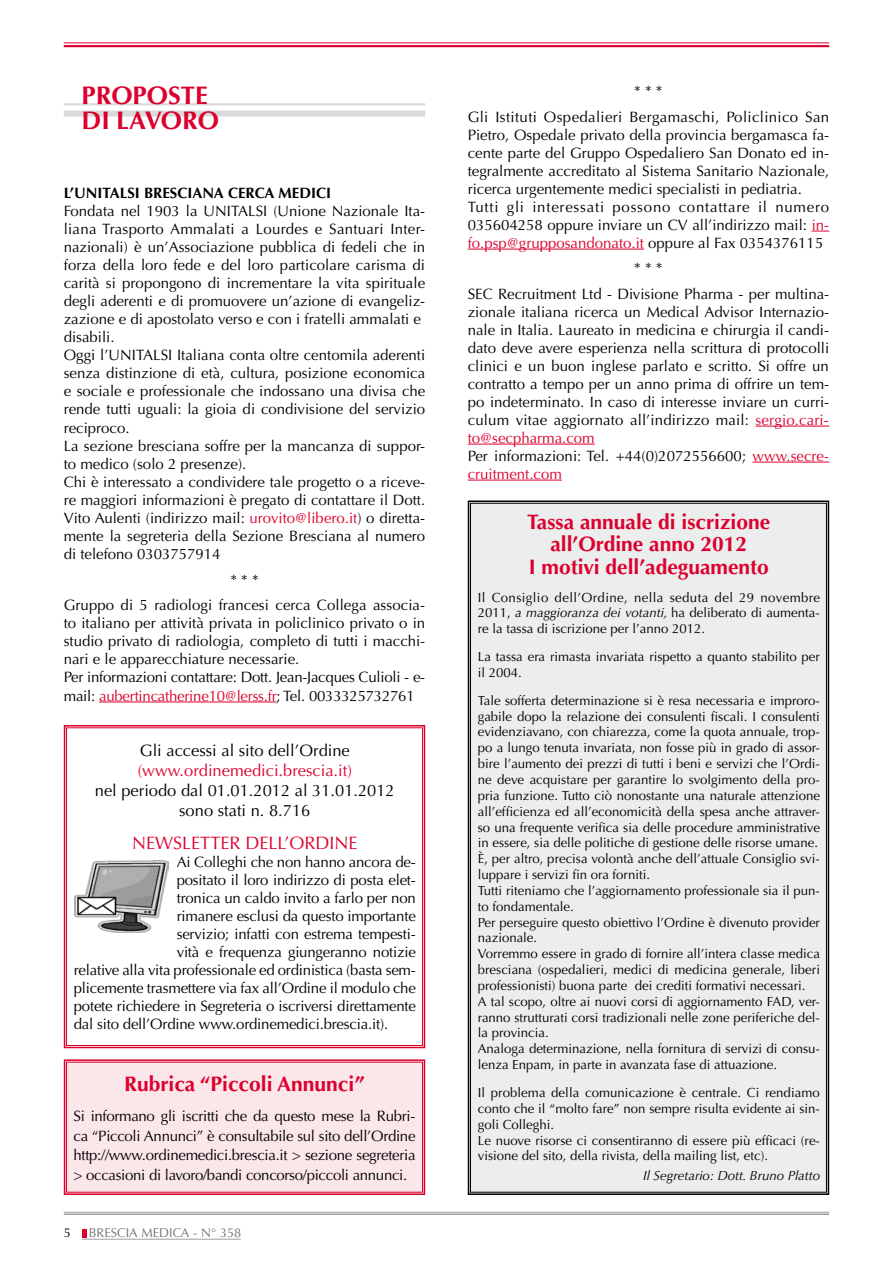
<style>
.page{position:relative;width:893px;height:1263px;background:#fff}
.page>*{position:absolute;margin:0;border:0;box-sizing:border-box;transform-origin:0 0}
.t1{font:700 25.5px/25.5px "Optima LT Std";color:#dc002e}
.t2{font:700 21px/22.5px "Optima LT Std";color:#dc002e;text-align:center}
.t3{font:18px "Optima LT Std";color:#dc002e}
.t4{font:16.5px/19.8px "Optima LT Std";color:#000;text-align:center}
.t5{font:16.5px "Optima LT Std";color:#dc002e}
.t6{font:15px/18px "Optima LT Std";color:#000}
.t7{font:15px/25.5px "Optima LT Std";letter-spacing:.025em;color:#000;text-align:center}
.t8{font:700 15px "Optima LT Std";color:#000}
.t9{font:13.2px/15.9px "Optima LT Std";color:#000}
.t10{font:italic 13.2px "Optima LT Std";color:#000}
.t11{font:12.75px "Optima LT Std";color:#707172}
.t12{font:12.75px "Optima LT Std";color:#000}
.s1{color:#dc002e}
.s2{font-style:italic}
</style>
<div class="page">
<div style="left:82px;top:1229px;width:5px;height:8px;background:#dc002e"></div>
<hr style="left:64px;top:1212px;width:765px;height:1px;background:#9c9e9f">
<hr style="left:64px;top:1213px;width:765px;height:2px;background:#9c9e9f">
<hr style="left:82px;top:1239px;width:159px;height:1px;background:#9c9e9f">
<hr style="left:64px;top:45px;width:765px;height:2px;background:#dc002e">
<hr style="left:64px;top:43px;width:765px;height:1px;background:#dc002e">
<div style="left:64px;top:111px;width:361px;height:6px;background:#d9dadb"></div>
<hr style="left:64px;top:103px;width:361px;height:2px;background:#d9dadb">
<hr style="left:99px;top:702px;width:178px;height:1px;background:#dc002e">
<svg style="left:812px;top:231px;width:17px;height:1px"></svg>
<hr style="left:468px;top:249px;width:176px;height:1px;background:#dc002e">
<hr style="left:756px;top:426px;width:73px;height:1px;background:#dc002e">
<hr style="left:468px;top:444px;width:127px;height:1px;background:#dc002e">
<hr style="left:752px;top:462px;width:77px;height:1px;background:#dc002e">
<hr style="left:468px;top:480px;width:94px;height:1px;background:#dc002e">
<svg style="left:63px;top:1059px;width:363px;height:136px;background:#f9dbe1"></svg>
<svg style="left:63px;top:725px;width:363px;height:324px"></svg>
<div style="left:66px;top:727px;width:357px;height:319px;border:1px solid #dc002e"></div>
<div style="left:467px;top:500px;width:363px;height:695px;background:#eceded"></div>
<img style="left:75px;top:860px;width:93px;height:72px">
<h1 class="t1" style="left:82px;top:83px;width:139px">PROPOSTE<br>DI LAVORO</h1>
<p class="t8" style="left:64px;top:184px;width:269px">L’UNITALSI BRESCIANA CERCA MEDICI</p>
<p class="t6" style="left:64px;top:202px;width:363px">Fondata nel 1903 la UNITALSI (Unione Nazionale Ita&shy;liana Trasporto Ammalati a Lourdes e Santuari Inter&shy;nazionali) è un’Associazione pubblica di fedeli che in forza della loro fede e del loro particolare carisma di carità si propongono di incrementare la vita spirituale degli aderenti e di promuovere un’azione di evangeliz&shy;zazione e di apostolato verso e con i fratelli ammalati e disabili.<br>Oggi l’UNITALSI Italiana conta oltre centomila aderenti senza distinzione di età, cultura, posizione economica e sociale e professionale che indossano una divisa che rende tutti uguali: la gioia di condivisione del servizio reciproco.<br>La sezione bresciana soffre per la mancanza di suppor&shy;to medico (solo 2 presenze).<br>Chi è interessato a condividere tale progetto o a riceve&shy;re maggiori informazioni è pregato di contattare il Dott.<br>Vito Aulenti (indirizzo mail: <span class="s1">urovito@libero.it</span>) o diretta&shy;mente la segreteria della Sezione Bresciana al numero di telefono 0303757914</p>
<p class="t6" style="left:64px;top:567px;width:363px;line-height:25.7px;text-align:center">* * *<br>Gruppo di 5 radiologi francesi cerca Collega associa-</p>
<p class="t6" style="left:64px;top:614px;width:363px">to italiano per attività privata in policlinico privato o in studio privato di radiologia, completo di tutti i macchi&shy;nari e le apparecchiature necessarie.<br>Per informazioni contattare: Dott. Jean-Jacques Culioli - e&shy;mail: <span class="s1">aubertincatherine10@lerss.fr</span>; Tel. 0033325732761</p>
<p class="t4" style="left:140px;top:741px;width:211px">Gli accessi al sito dell’Ordine</p>
<p class="t5" style="left:138px;top:761px;width:216px">(www.ordinemedici.brescia.it)</p>
<p class="t4" style="left:95px;top:781px;width:301px">nel periodo dal 01.01.2012 al 31.01.2012 sono stati n. 8.716</p>
<p class="t3" style="left:132px;top:833px;width:227px">NEWSLETTER DELL’ORDINE</p>
<p class="t6" style="left:177px;top:853px;width:241px">Ai Colleghi che non hanno ancora de-</p>
<p class="t6" style="left:177px;top:871px;width:241px">positato il loro indirizzo di posta elet-</p>
<p class="t6" style="left:177px;top:889px;width:241px">tronica un caldo invito a farlo per non</p>
<p class="t6" style="left:177px;top:907px;width:241px">rimanere esclusi da questo importante</p>
<p class="t6" style="left:177px;top:925px;width:241px">servizio; infatti con estrema tempesti-</p>
<p class="t6" style="left:177px;top:943px;width:241px">vità e frequenza giungeranno notizie</p>
<p class="t6" style="left:74px;top:961px;width:344px">relative alla vita professionale ed ordinistica (basta sem-</p>
<p class="t6" style="left:74px;top:979px;width:344px">plicemente trasmettere via fax all’Ordine il modulo che</p>
<p class="t6" style="left:74px;top:997px;width:344px">potete richiedere in Segreteria o iscriversi direttamente</p>
<p class="t6" style="left:74px;top:1015px;width:316px">dal sito dell’Ordine www.ordinemedici.brescia.it).</p>
<h2 class="t2" style="left:124px;top:1073px;width:242px">Rubrica “Piccoli Annunci”</h2>
<p class="t6" style="left:73px;top:1107px;width:344px;line-height:19.5px;text-align:justify">Si informano gli iscritti che da questo mese la Rubri&shy;ca “Piccoli Annunci” è consultabile sul sito dell’Ordine http://www.ordinemedici.brescia.it &gt; sezione segreteria &gt; occasioni di lavoro/bandi concorso/piccoli annunci.</p>
<p class="t12" style="left:64px;top:1226px;width:9px">5</p>
<p class="t11" style="left:89px;top:1226px;width:154px">BRESCIA MEDICA - N° 358</p>
<p class="t7" style="left:468px;top:78px;width:363px">* * *<br>Gli Istituti Ospedalieri Bergamaschi, Policlinico San</p>
<p class="t6" style="left:468px;top:126px;width:363px">Pietro, Ospedale privato della provincia bergamasca fa&shy;cente parte del Gruppo Ospedaliero San Donato ed in&shy;tegralmente accreditato al Sistema Sanitario Nazionale, ricerca urgentemente medici specialisti in pediatria.<br>Tutti gli interessati possono contattare il numero 035604258 oppure inviare un CV all’indirizzo mail: <span class="s1">in&shy;fo.psp@grupposandonato.it</span> oppure al Fax 0354376115</p>
<p class="t6" style="left:468px;top:255px;width:363px;line-height:25.5px;text-align:center">* * *<br>SEC Recruitment Ltd - Divisione Pharma - per multina-</p>
<p class="t6" style="left:468px;top:303px;width:363px">zionale italiana ricerca un Medical Advisor Internazio&shy;nale in Italia. Laureato in medicina e chirurgia il candi&shy;dato deve avere esperienza nella scrittura di protocolli clinici e un buon inglese parlato e scritto. Si offre un contratto a tempo per un anno prima di offrire un tem&shy;po indeterminato. In caso di interesse inviare un curri&shy;culum vitae aggiornato all’indirizzo mail: <span class="s1">sergio.cari&shy;to@secpharma.com<br></span>Per informazioni: Tel. +44(0)2072556600; <span class="s1">www.secre&shy;cruitment.com</span></p>
<h2 class="t2" style="left:527px;top:511px;width:245px">Tassa annuale di iscrizione all’Ordine anno 2012<br>I motivi dell’adeguamento</h2>
<p class="t9" style="left:478px;top:589px;width:344px;text-align:justify">Il Consiglio dell’Ordine, nella seduta del 29 novembre 2011, <span class="s2">a maggioranza dei votanti,</span> ha deliberato di aumenta&shy;re la tassa di iscrizione per l’anno 2012.</p>
<p class="t9" style="left:478px;top:649px;width:344px">La tassa era rimasta invariata rispetto a quanto stabilito per il 2004.</p>
<p class="t9" style="left:478px;top:692px;width:344px">Tale sofferta determinazione si è resa necessaria e improro&shy;gabile dopo la relazione dei consulenti fiscali. I consulenti evidenziavano, con chiarezza, come la quota annuale, trop&shy;po a lungo tenuta invariata, non fosse più in grado di assor&shy;bire l’aumento dei prezzi di tutti i beni e servizi che l’Ordi&shy;ne deve acquistare per garantire lo svolgimento della pro&shy;pria funzione. Tutto ciò nonostante una naturale attenzione all’efficienza ed all’economicità della spesa anche attraver&shy;so una frequente verifica sia delle procedure amministrative in essere, sia delle politiche di gestione delle risorse umane.<br>È, per altro, precisa volontà anche dell’attuale Consiglio svi&shy;luppare i servizi fin ora forniti.<br>Tutti riteniamo che l’aggiornamento professionale sia il pun&shy;to fondamentale.<br>Per perseguire questo obiettivo l’Ordine è divenuto provider nazionale.<br>Vorremmo essere in grado di fornire all’intera classe medica bresciana (ospedalieri, medici di medicina generale, liberi professionisti) buona parte dei crediti formativi necessari.<br>A tal scopo, oltre ai nuovi corsi di aggiornamento FAD, ver&shy;ranno strutturati corsi tradizionali nelle zone periferiche del&shy;la provincia.<br>Analoga determinazione, nella fornitura di servizi di consu&shy;lenza Enpam, in parte in avanzata fase di attuazione.</p>
<p class="t9" style="left:478px;top:1085px;width:344px">Il problema della comunicazione è centrale. Ci rendiamo conto che il “molto fare” non sempre risulta evidente ai sin&shy;goli Colleghi.<br>Le nuove risorse ci consentiranno di essere più efficaci (re&shy;visione del sito, della rivista, della mailing list, etc).</p>
<p class="t10" style="left:643px;top:1168px;width:178px">Il Segretario: Dott. Bruno Platto</p>
</div>
